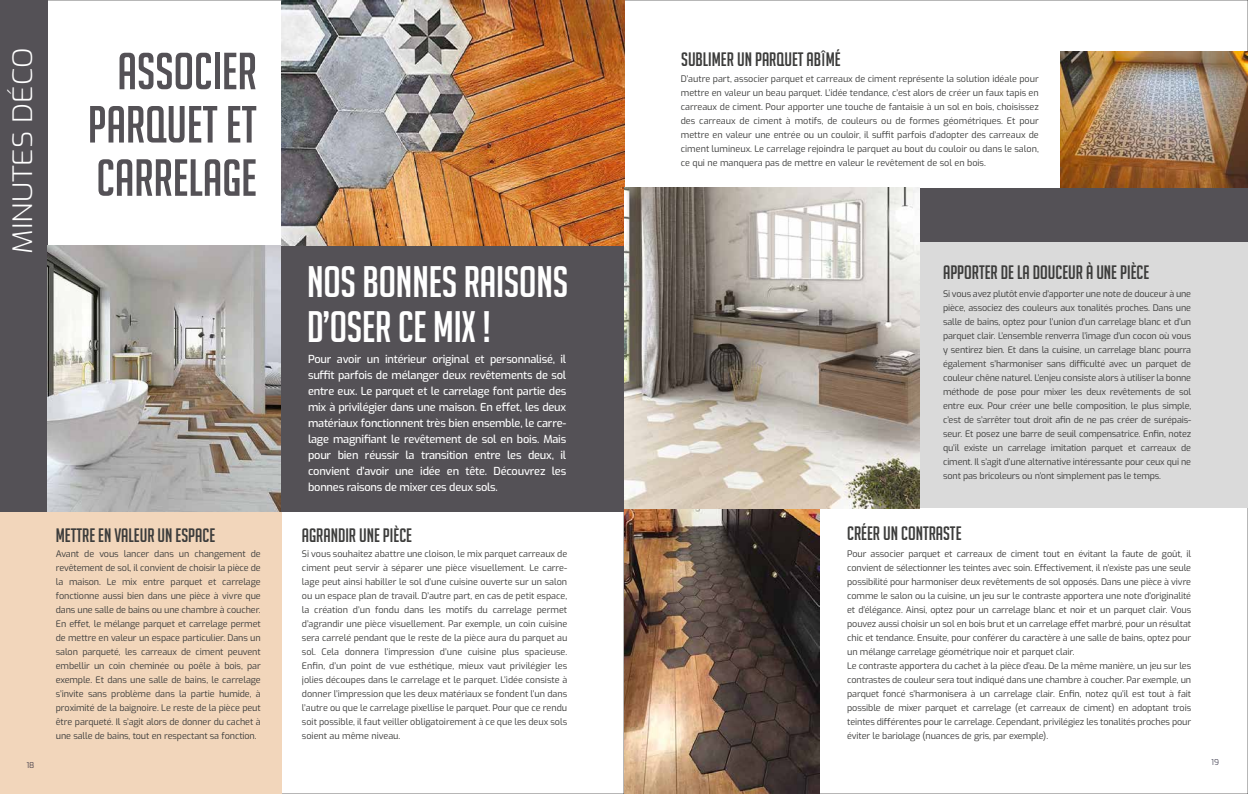
<style>
.page{position:relative;width:1248px;height:794px;background:#fff}
.page>*{position:absolute;margin:0;border:0;box-sizing:border-box;transform-origin:0 0}
.t1{font:50.9px/53.3px "Big Noodle Titling";color:#545156;text-align:center}
.t2{font:43px/45px "Big Noodle Titling";letter-spacing:-.005em;color:#fff}
.t3{font:300 26.7px "Exo";color:#fff;scale:1.12 1}
.t4{font:19px "Big Noodle Titling";color:#3c3c3b}
.t5{font:500 11px/16px "Exo";letter-spacing:-.02em;color:#fff;text-align:justify}
.t6{font:9px/14px "Exo";letter-spacing:-.01em;color:#3c3c3b;text-align:justify}
.t7{font:300 8px "Exo";color:#1d1b2f}
.s1{font-family:"Myriad Pro"}
</style>
<div class="page">
<div style="left:0;top:511px;width:281px;height:283px;background:#f2d6bb"></div>
<div style="left:919px;top:242px;width:328px;height:266px;background:#dadada"></div>
<img style="left:1060px;top:52px;width:187px;height:136px">
<img style="left:281px;top:0;width:343px;height:246px">
<div style="left:0;top:0;width:48px;height:511px;background:#545156"></div>
<div style="left:919px;top:188px;width:328px;height:54px;background:#545156"></div>
<img style="left:48px;top:246px;width:233px;height:265px">
<div style="left:281px;top:246px;width:343px;height:265px;background:#545156"></div>
<img style="left:624px;top:508px;width:195px;height:286px">
<img style="left:624px;top:188px;width:295px;height:320px">
<h3 class="t3" style="left:3px;top:254px;width:186px;rotate:-90deg">MINUTES DÉCO</h3>
<h1 class="t1" style="left:88px;top:44px;width:170px">ASSOCIER<br>PARQUET ET<br>CARRELAGE</h1>
<h2 class="t2" style="left:307px;top:259px;width:263px">NOS BONNES RAISONS<br>D’OSER CE MIX !</h2>
<p class="t5" style="left:308px;top:350px;width:260px">Pour avoir un intérieur original et personnalisé, il suffit parfois de mélanger deux revêtements de sol entre eux. Le parquet et le carrelage font partie des mix à privilégier dans une maison. En effet, les deux matériaux fonctionnent très bien ensemble, le carre&shy;lage magnifiant le revêtement de sol en bois. Mais pour bien réussir la transition entre les deux, il convient d’avoir une idée en tête. Découvrez les bonnes raisons de mixer ces deux sols.</p>
<h3 class="t4" style="left:56px;top:524px;width:161px">METTRE EN VALEUR UN ESPACE</h3>
<h3 class="t4" style="left:302px;top:524px;width:112px">AGRANDIR UNE PIÈCE</h3>
<p class="t7" style="left:26px;top:759px;width:10px">18</p>
<p class="t6" style="left:56px;top:546px;width:206px">Avant de vous lancer dans un changement de revêtement de sol, il convient de choisir la pièce de la maison. Le mix entre parquet et carrelage fonctionne aussi bien dans une pièce à vivre que dans une salle de bains ou une chambre à coucher.<br>En effet, le mélange parquet et carrelage permet de mettre en valeur un espace particulier. Dans un salon parqueté, les carreaux de ciment peuvent embellir un coin cheminée ou poêle à bois, par exemple. Et dans une salle de bains, le carrelage s’invite sans problème dans la partie humide, à proximité de la baignoire. Le reste de la pièce peut être parqueté. Il s’agit alors de donner du cachet à une salle de bains, tout en respectant sa fonction.</p>
<p class="t6" style="left:302px;top:546px;width:267px">Si vous souhaitez abattre une cloison, le mix parquet carreaux de ciment peut servir à séparer une pièce visuellement. Le carre&shy;lage peut ainsi habiller le sol d’une cuisine ouverte sur un salon ou un espace plan de travail. D’autre part, en cas de petit espace, la création d’un fondu dans les motifs du carrelage permet d’agrandir une pièce visuellement. Par exemple, un coin cuisine sera carrelé pendant que le reste de la pièce aura du parquet au sol. Cela donnera l’impression d’une cuisine plus spacieuse.<br>Enfin, d’un point de vue esthétique, mieux vaut privilégier les jolies découpes dans le carrelage et le parquet. L’idée consiste à donner l’impression que les deux matériaux se fondent l’un dans l’autre ou que le carrelage pixellise le parquet. Pour que ce rendu soit possible, il faut veiller obligatoirement à ce que les deux sols soient au même niveau.</p>
<h3 class="t4" style="left:681px;top:49px;width:161px">SUBLIMER UN PARQUET AB<span class="s1">Î</span>MÉ</h3>
<p class="t6" style="left:680px;top:71px;width:359px">D’autre part, associer parquet et carreaux de ciment représente la solution idéale pour mettre en valeur un beau parquet. L’idée tendance, c’est alors de créer un faux tapis en carreaux de ciment. Pour apporter une touche de fantaisie à un sol en bois, choisissez des carreaux de ciment à motifs, de couleurs ou de formes géométriques. Et pour mettre en valeur une entrée ou un couloir, il suffit parfois d’adopter des carreaux de ciment lumineux. Le carrelage rejoindra le parquet au bout du couloir ou dans le salon, ce qui ne manquera pas de mettre en valeur le revêtement de sol en bois.</p>
<h3 class="t4" style="left:943px;top:262px;width:208px">APPORTER DE LA DOUCEUR À UNE PIÈCE</h3>
<p class="t6" style="left:943px;top:286px;width:249px">Si vous avez plutôt envie d’apporter une note de douceur à une pièce, associez des couleurs aux tonalités proches. Dans une salle de bains, optez pour l’union d’un carrelage blanc et d’un parquet clair. L’ensemble renverra l’image d’un cocon où vous y sentirez bien. Et dans la cuisine, un carrelage blanc pourra également s’harmoniser sans difficulté avec un parquet de couleur chêne naturel. L’enjeu consiste alors à utiliser la bonne méthode de pose pour mixer les deux revêtements de sol entre eux. Pour créer une belle composition, le plus simple, c’est de s’arrêter tout droit afin de ne pas créer de surépais&shy;seur. Et posez une barre de seuil compensatrice. Enfin, notez qu’il existe un carrelage imitation parquet et carreaux de ciment. Il s’agit d’une alternative intéressante pour ceux qui ne sont pas bricoleurs ou n’ont simplement pas le temps.</p>
<h3 class="t4" style="left:847px;top:522px;width:116px">CRÉER UN CONTRASTE</h3>
<p class="t6" style="left:847px;top:546px;width:345px;text-align:left">Pour associer parquet et carreaux de ciment tout en évitant la faute de goût, il convient de sélectionner les teintes avec soin. Effectivement, il n’existe pas une seule possibilité pour harmoniser deux revêtements de sol opposés. Dans une pièce à vivre comme le salon ou la cuisine, un jeu sur le contraste apportera une note d’originalité et d’élégance. Ainsi, optez pour un carrelage blanc et noir et un parquet clair. Vous pouvez aussi choisir un sol en bois brut et un carrelage effet marbré, pour un résultat chic et tendance. Ensuite, pour conférer du caractère à une salle de bains, optez pour un mélange carrelage géométrique noir et parquet clair.<br>Le contraste apportera du cachet à la pièce d’eau. De la même manière, un jeu sur les contrastes de couleur sera tout indiqué dans une chambre à coucher. Par exemple, un parquet foncé s’harmonisera à un carrelage clair. Enfin, notez qu’il est tout à fait possible de mixer parquet et carrelage (et carreaux de ciment) en adoptant trois teintes différentes pour le carrelage. Cependant, privilégiez les tonalités proches pour éviter le bariolage (nuances de gris, par exemple).</p>
<p class="t7" style="left:1211px;top:756px;width:9px">19</p>
</div>
